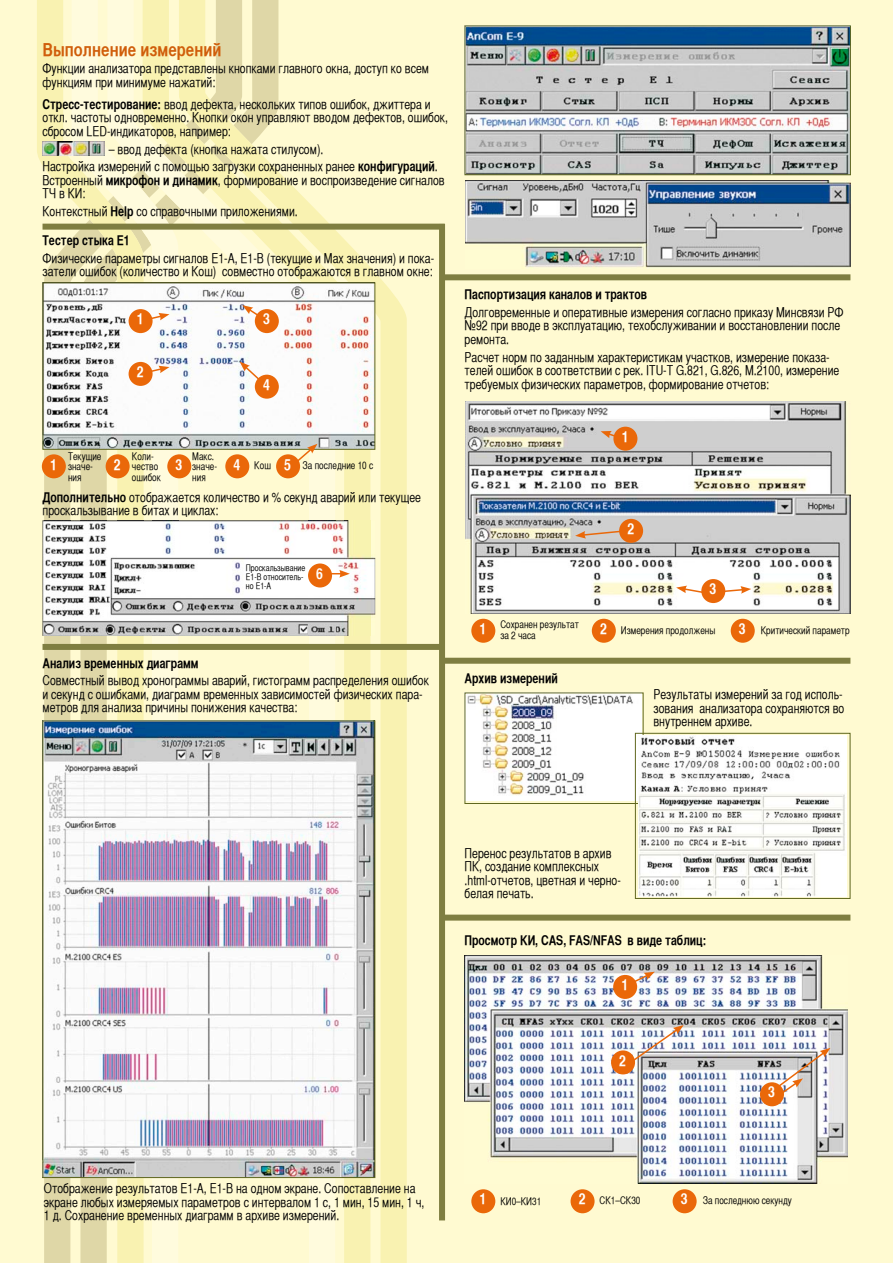
<style>
.page{position:relative;width:893px;height:1263px;background:#fffad1}
.page>*{position:absolute;margin:0;border:0;box-sizing:border-box;transform-origin:0 0}
.t1{font:18px "Helvetica CY Bold";color:#d05e0b}
.t2{font:15px "Helvetica CY Bold";color:#fff}
.t3{font:13.5px/13.5px "Helvetica CY Plain";color:#000;scale:.95 1}
.t4{font:13.5px "Helvetica CY Bold";color:#000;scale:.95 1}
.t5{font:10.5px/10.5px "Helvetica CY Plain";color:#000;scale:.95 1}
.t6{font:9px/9px "Helvetica CY Plain";color:#000;scale:.95 1}
.s1{font-family:"Helvetica CY Bold"}
.s2{font-family:"Helvetica CY Bold";font-size:15px;color:#fff}
</style>
<div class="page">
<svg style="left:370px;top:223px;width:37px;height:1040px;fill:#f9f2b1"></svg>
<svg style="left:335px;top:223px;width:35px;height:1040px;fill:#f9f2b1"></svg>
<svg style="left:178px;top:0;width:157px;height:1263px"></svg>
<svg style="left:144px;top:0;width:34px;height:1263px;fill:#fffbdd"></svg>
<svg style="left:37px;top:0;width:107px;height:1263px"></svg>
<img style="left:467px;top:28px;width:382px;height:145px">
<div style="left:465px;top:26px;width:386px;height:149px;border:1px solid #60671f"></div>
<img style="left:43px;top:141px;width:61px;height:15px">
<img style="left:465px;top:181px;width:385px;height:87px">
<img style="left:43px;top:520px;width:332px;height:116px">
<img style="left:44px;top:520px;width:26px;height:116px">
<img style="left:80px;top:520px;width:27px;height:116px">
<img style="left:344px;top:520px;width:26px;height:116px">
<img style="left:309px;top:520px;width:26px;height:116px">
<img style="left:152px;top:520px;width:26px;height:116px">
<img style="left:117px;top:520px;width:27px;height:116px">
<svg style="left:331px;top:570px;width:19px;height:7px"></svg>
<div style="left:308px;top:563px;width:24px;height:24px;background:#ea6809;border-radius:50%"></div>
<img style="left:467px;top:694px;width:174px;height:107px">
<div style="left:465px;top:692px;width:178px;height:112px;border:1px solid #60671f"></div>
<img style="left:639px;top:735px;width:208px;height:162px">
<div style="left:635px;top:733px;width:215px;height:166px;border:1px solid #60671f"></div>
<img style="left:45px;top:722px;width:328px;height:454px">
<div style="left:43px;top:720px;width:332px;height:458px;border:1px solid #60671f"></div>
<div style="left:442px;top:274px;width:408px;height:6px;background:#7f7e41"></div>
<div style="left:43px;top:644px;width:399px;height:6px;background:#7f7e41"></div>
<div style="left:439px;top:224px;width:6px;height:996px;background:#7f7e41"></div>
<div style="left:442px;top:915px;width:408px;height:6px;background:#7f7e41"></div>
<img style="left:465px;top:955px;width:382px;height:228px">
<svg style="left:632px;top:972px;width:23px;height:12px"></svg>
<div style="left:613px;top:975px;width:24px;height:24px;background:#ea6809;border-radius:50%"></div>
<div style="left:611px;top:1050px;width:24px;height:24px;background:#ea6809;border-radius:50%"></div>
<div style="left:760px;top:1082px;width:24px;height:24px;background:#ea6809;border-radius:50%"></div>
<svg style="left:630px;top:1025px;width:54px;height:38px;background:#d0c9c8"></svg>
<div style="left:471px;top:1189px;width:24px;height:24px;background:#ea6809;border-radius:50%"></div>
<div style="left:571px;top:1189px;width:24px;height:24px;background:#ea6809;border-radius:50%"></div>
<div style="left:673px;top:1189px;width:24px;height:24px;background:#ea6809;border-radius:50%"></div>
<svg style="left:777px;top:1048px;width:53px;height:49px;background:#cec3bd"></svg>
<img style="left:465px;top:401px;width:385px;height:213px">
<div style="left:613px;top:427px;width:24px;height:24px;background:#ea6809;border-radius:50%"></div>
<div style="left:619px;top:519px;width:24px;height:24px;background:#ea6809;border-radius:50%"></div>
<div style="left:701px;top:579px;width:24px;height:24px;background:#ea6809;border-radius:50%"></div>
<svg style="left:676px;top:586px;width:27px;height:9px"></svg>
<svg style="left:575px;top:530px;width:47px;height:9px"></svg>
<svg style="left:601px;top:431px;width:15px;height:7px"></svg>
<div style="left:471px;top:619px;width:24px;height:24px;background:#ea6809;border-radius:50%"></div>
<div style="left:592px;top:619px;width:24px;height:24px;background:#ea6809;border-radius:50%"></div>
<div style="left:731px;top:619px;width:24px;height:24px;background:#ea6809;border-radius:50%"></div>
<svg style="left:724px;top:586px;width:27px;height:8px"></svg>
<img style="left:45px;top:284px;width:328px;height:164px">
<div style="left:43px;top:282px;width:332px;height:168px;border:1px solid #60671f"></div>
<div style="left:255px;top:309px;width:24px;height:24px;background:#ea6809;border-radius:50%"></div>
<svg style="left:242px;top:305px;width:21px;height:14px"></svg>
<div style="left:255px;top:375px;width:24px;height:24px;background:#ea6809;border-radius:50%"></div>
<svg style="left:240px;top:361px;width:24px;height:23px"></svg>
<svg style="left:296px;top:444px;width:21px;height:19px"></svg>
<div style="left:167px;top:454px;width:24px;height:24px;background:#ea6809;border-radius:50%"></div>
<div style="left:225px;top:454px;width:24px;height:24px;background:#ea6809;border-radius:50%"></div>
<div style="left:276px;top:454px;width:24px;height:24px;background:#ea6809;border-radius:50%"></div>
<div style="left:129px;top:309px;width:24px;height:24px;background:#ea6809;border-radius:50%"></div>
<svg style="left:149px;top:313px;width:20px;height:7px"></svg>
<div style="left:129px;top:362px;width:24px;height:24px;background:#ea6809;border-radius:50%"></div>
<svg style="left:149px;top:366px;width:20px;height:7px"></svg>
<div style="left:106px;top:454px;width:24px;height:24px;background:#ea6809;border-radius:50%"></div>
<div style="left:42px;top:454px;width:24px;height:24px;background:#ea6809;border-radius:50%"></div>
<div style="left:441px;top:658px;width:409px;height:6px;background:#7f7e41"></div>
<div style="left:43px;top:224px;width:402px;height:6px;background:#7f7e41"></div>
<h1 class="t1" style="left:43px;top:38px;width:180px">Выполнение измерений</h1>
<p class="t3" style="left:43px;top:62px;width:408px">Функции анализатора представлены кнопками главного окна, доступ ко всем функциям при минимуме нажатий:</p>
<p class="t3" style="left:43px;top:97px;width:428px"><span class="s1">Стресс-тестирование:</span> ввод дефекта, нескольких типов ошибок, джиттера и откл. частоты одновременно. Кнопки окон управляют вводом дефектов, ошибок, сбросом LED-индикаторов, например:</p>
<p class="t3" style="left:43px;top:140px;width:418px;line-height:17.7px;text-indent:66px">– ввод дефекта (кнопка нажата стилусом).<br>Настройка измерений с помощью загрузки сохраненных ранее <span class="s1">конфигураций</span>.</p>
<p class="t3" style="left:43px;top:173px;width:425px">Встроенный <span class="s1">микрофон и динамик</span>, формирование и воспроизведение сигналов<br>ТЧ в КИ:</p>
<p class="t3" style="left:43px;top:205px;width:270px">Контекстный <span class="s1">Help</span> со справочными приложениями.</p>
<p class="t4" style="left:43px;top:232px;width:93px">Тестер стыка E1</p>
<p class="t3" style="left:43px;top:251px;width:414px">Физические параметры сигналов E1-A, E1-B (текущие и Max значения) и пока&shy;затели ошибок (количество и Кош) совместно отображаются в главном окне:</p>
<p class="t2" style="left:137px;top:310px;width:8px">1</p>
<p class="t2" style="left:137px;top:363px;width:8px">2</p>
<p class="t2" style="left:263px;top:310px;width:8px">3</p>
<p class="t2" style="left:263px;top:375px;width:8px">4</p>
<p class="t2" style="left:50px;top:455px;width:8px">1</p>
<p class="t5" style="left:68px;top:451px;width:37px">Текущие значе&shy;ния</p>
<p class="t2" style="left:114px;top:455px;width:8px">2</p>
<p class="t5" style="left:132px;top:451px;width:32px">Коли&shy;чество ошибок</p>
<p class="t5" style="left:192px;top:451px;width:28px">Макс. значе&shy;ния</p>
<p class="t2" style="left:176px;top:455px;width:8px">3</p>
<p class="t5" style="left:234px;top:460px;width:41px"><span class="s2">4</span> Кош</p>
<p class="t5" style="left:302px;top:460px;width:76px">За последние 10 с</p>
<p class="t2" style="left:284px;top:455px;width:8px">5</p>
<p class="t3" style="left:43px;top:490px;width:400px"><span class="s1">Дополнительно</span> отображается количество и % секунд аварий или текущее проскальзывание в битах и циклах:</p>
<p class="t6" style="left:246px;top:564px;width:64px">Проскальзывание<br>Е1-В относитель&shy;но Е1-А</p>
<p class="t2" style="left:316px;top:564px;width:8px">6</p>
<p class="t4" style="left:43px;top:654px;width:166px">Анализ временных диаграмм</p>
<p class="t3" style="left:43px;top:674px;width:408px">Совместный вывод хронограммы аварий, гистограмм распределения ошибок и секунд с ошибками, диаграмм временных зависимостей физических пара&shy;метров для анализа причины понижения качества:</p>
<p class="t4" style="left:465px;top:286px;width:194px">Паспортизация каналов и трактов</p>
<p class="t3" style="left:465px;top:305px;width:400px">Долговременные и оперативные измерения согласно приказу Минсвязи РФ №92 при вводе в эксплуатацию, техобслуживании и восстановлении после ремонта.</p>
<p class="t3" style="left:465px;top:350px;width:396px">Расчет норм по заданным характеристикам участков, измерение показа&shy;телей ошибок в соответствии с рек. ITU-T G.821, G.826, M.2100, измерение требуемых физических параметров, формирование отчетов:</p>
<p class="t2" style="left:622px;top:427px;width:8px">1</p>
<p class="t2" style="left:627px;top:519px;width:8px">2</p>
<p class="t2" style="left:709px;top:580px;width:8px">3</p>
<p class="t5" style="left:500px;top:619px;width:84px">Сохранен результат за 2 часа</p>
<p class="t2" style="left:480px;top:619px;width:8px">1</p>
<p class="t5" style="left:600px;top:625px;width:123px"><span class="s2">2</span> Измерения продолжены</p>
<p class="t5" style="left:761px;top:625px;width:95px">Критический параметр</p>
<p class="t2" style="left:739px;top:619px;width:8px">3</p>
<p class="t4" style="left:465px;top:670px;width:100px">Aрхив измерений</p>
<p class="t3" style="left:653px;top:688px;width:203px">Результаты измерений за год исполь&shy;зования анализатора сохраняются во внутреннем архиве.</p>
<p class="t3" style="left:44px;top:1182px;width:402px">Отображение результатов E1-A, E1-B на одном экране. Сопоставление на экране любых измеряемых параметров с интервалом 1 с, 1 мин, 15 мин, 1 ч,<br>1 д. Сохранение временных диаграмм в архиве измерений.</p>
<p class="t3" style="left:465px;top:846px;width:166px">Перенос результатов в архив<br>ПК, создание комплексных .html-отчетов, цветная и черно&shy;белая печать.</p>
<p class="t4" style="left:465px;top:932px;width:256px">Просмотр КИ, CAS, FAS/NFAS в виде таблиц:</p>
<p class="t2" style="left:621px;top:976px;width:8px">1</p>
<p class="t2" style="left:619px;top:1051px;width:8px">2</p>
<p class="t2" style="left:768px;top:1083px;width:8px">3</p>
<p class="t5" style="left:480px;top:1196px;width:66px"><span class="s2">1</span> КИ0–КИ31</p>
<p class="t5" style="left:579px;top:1195px;width:66px"><span class="s2">2</span> СК1–СК30</p>
<p class="t5" style="left:681px;top:1195px;width:119px"><span class="s2">3</span> За последнюю секунду</p>
</div>
